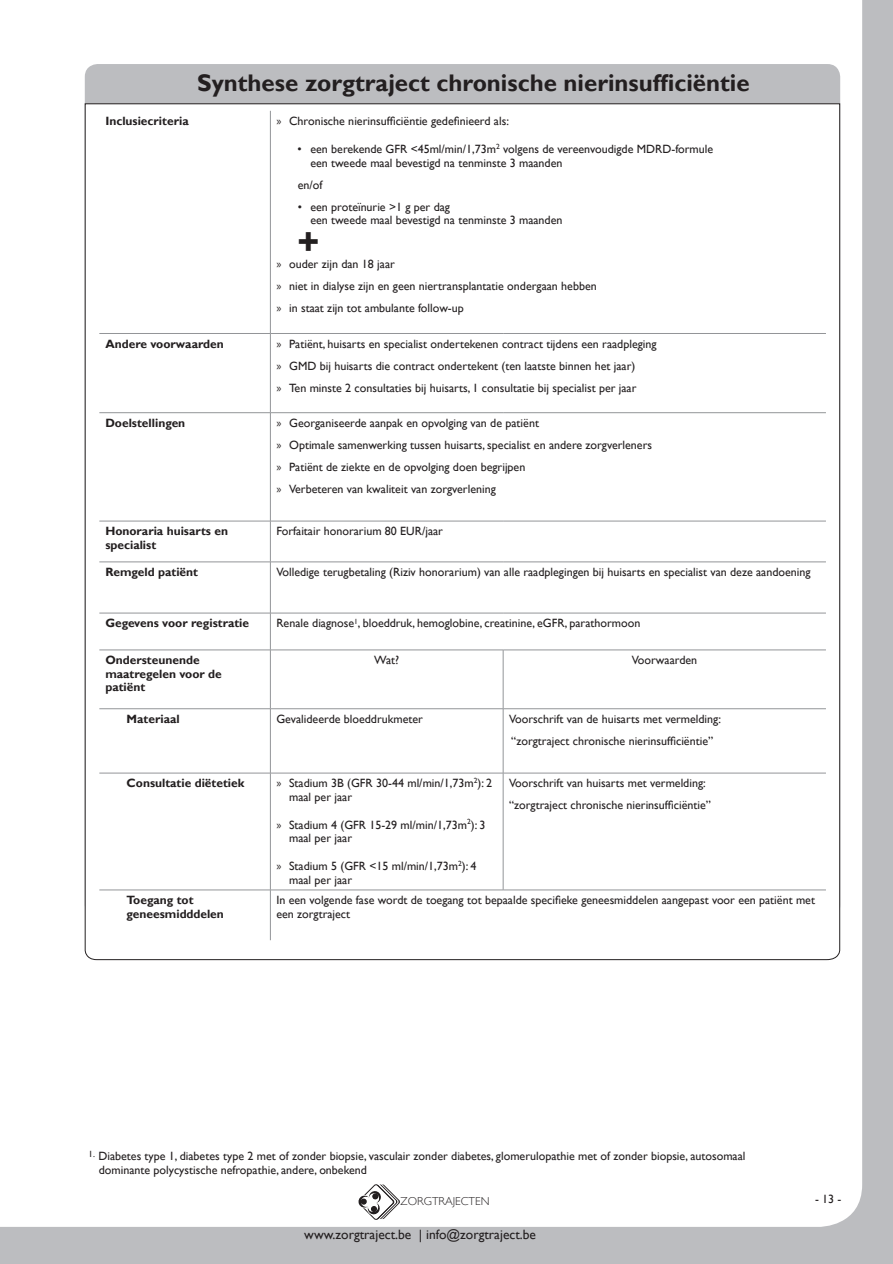
<style>
.page{position:relative;width:893px;height:1264px;background:#fff}
.page>*{position:absolute;margin:0;border:0;box-sizing:border-box;transform-origin:0 0}
.t1{font:700 37.5px "Gill Sans";color:#231f20}
.t2{font:700 24px "Gill Sans";color:#231f20}
.t3{font:13.5px "Gill Sans";color:#231f20}
.t4{font:12px/22px "Gill Sans";color:#231f20}
.t5{font:700 12px/13.5px "Gill Sans";color:#231f20}
.t6{font:300 11.4px "Gill Sans";color:#231f20}
.s1{font-family:"Myriad Pro"}
</style>
<div class="page">
<div style="left:0;top:0;width:893px;height:1263px;background:#bcbdc0"></div>
<div style="left:0;top:0;width:862px;height:1226px;background:#fff"></div>
<svg style="left:357px;top:1183px;width:43px;height:38px;background:#cccbcb"></svg>
<div style="left:85px;top:64px;width:755px;height:853px;background:#bcbdc0;border-radius:13px"></div>
<div style="left:84px;top:103px;width:756px;height:857px;background:#fff"></div>
<hr style="left:270px;top:111px;width:1px;height:222px;background:#939598">
<hr style="left:99px;top:333px;width:171px;height:1px;background:#939598">
<hr style="left:270px;top:333px;width:233px;height:1px;background:#939598">
<hr style="left:270px;top:334px;width:1px;height:78px;background:#939598">
<hr style="left:503px;top:333px;width:323px;height:1px;background:#939598">
<hr style="left:99px;top:412px;width:171px;height:1px;background:#939598">
<hr style="left:270px;top:412px;width:233px;height:1px;background:#939598">
<hr style="left:270px;top:413px;width:1px;height:108px;background:#939598">
<hr style="left:503px;top:412px;width:323px;height:1px;background:#939598">
<hr style="left:99px;top:521px;width:171px;height:1px;background:#939598">
<hr style="left:270px;top:521px;width:233px;height:1px;background:#939598">
<hr style="left:270px;top:521px;width:1px;height:40px;background:#939598">
<hr style="left:503px;top:521px;width:323px;height:1px;background:#939598">
<hr style="left:99px;top:561px;width:171px;height:1px;background:#939598">
<hr style="left:270px;top:561px;width:233px;height:1px;background:#939598">
<hr style="left:270px;top:562px;width:1px;height:51px;background:#939598">
<hr style="left:503px;top:561px;width:323px;height:1px;background:#939598">
<hr style="left:99px;top:612px;width:171px;height:1px;background:#939598">
<hr style="left:270px;top:612px;width:233px;height:1px;background:#939598">
<hr style="left:270px;top:613px;width:1px;height:36px;background:#939598">
<hr style="left:503px;top:612px;width:323px;height:1px;background:#939598">
<hr style="left:99px;top:649px;width:171px;height:1px;background:#939598">
<hr style="left:270px;top:649px;width:233px;height:1px;background:#939598">
<hr style="left:270px;top:650px;width:1px;height:58px;background:#939598">
<hr style="left:503px;top:649px;width:323px;height:1px;background:#939598">
<hr style="left:503px;top:650px;width:1px;height:58px;background:#939598">
<hr style="left:99px;top:708px;width:171px;height:1px;background:#939598">
<hr style="left:270px;top:708px;width:233px;height:1px;background:#939598">
<hr style="left:270px;top:709px;width:1px;height:63px;background:#939598">
<hr style="left:503px;top:708px;width:323px;height:1px;background:#939598">
<hr style="left:503px;top:709px;width:1px;height:63px;background:#939598">
<hr style="left:99px;top:772px;width:171px;height:1px;background:#939598">
<hr style="left:270px;top:772px;width:233px;height:1px;background:#939598">
<hr style="left:270px;top:773px;width:1px;height:116px;background:#939598">
<hr style="left:503px;top:772px;width:323px;height:1px;background:#939598">
<hr style="left:503px;top:773px;width:1px;height:116px;background:#939598">
<hr style="left:99px;top:889px;width:171px;height:1px;background:#939598">
<hr style="left:270px;top:889px;width:233px;height:1px;background:#939598">
<hr style="left:270px;top:890px;width:1px;height:50px;background:#939598">
<hr style="left:503px;top:889px;width:323px;height:1px;background:#939598">
<h2 class="t2" style="left:197px;top:68px;width:554px">Synthese zorgtraject chronische nierinsufficiëntie</h2>
<p class="t5" style="left:105px;top:115px;width:85px">Inclusiecriteria</p>
<p class="t4" style="left:276px;top:110px;width:234px"><span class="s1">»</span> Chronische nierinsufficiëntie gedefinieerd als:</p>
<p class="t4" style="left:310px;top:142px;width:404px;line-height:13.5px;text-indent:-13px">• een berekende GFR &lt;45ml/min/1,73m<sup>2</sup> volgens de vereenvoudigde MDRD-formule een tweede maal bevestigd na tenminste 3 maanden</p>
<p class="t4" style="left:298px;top:174px;width:26px">en/of</p>
<p class="t4" style="left:310px;top:200px;width:254px;line-height:13.5px;text-indent:-13px">• een proteïnurie &gt;1 g per dag<br>een tweede maal bevestigd na tenminste 3 maanden</p>
<h1 class="t1" style="left:298px;top:219px;width:23px">+</h1>
<p class="t4" style="left:276px;top:253px;width:322px"><span class="s1">»</span> ouder zijn dan 18 jaar<br><span class="s1">»</span> niet in dialyse zijn en geen niertransplantatie ondergaan hebben <span class="s1">»</span> in staat zijn tot ambulante follow-up</p>
<p class="t5" style="left:105px;top:337px;width:120px">Andere voorwaarden</p>
<p class="t4" style="left:276px;top:333px;width:382px"><span class="s1">»</span> Patiënt, huisarts en specialist ondertekenen contract tijdens een raadpleging <span class="s1">»</span> GMD bij huisarts die contract ondertekent (ten laatste binnen het jaar)<br><span class="s1">»</span> Ten minste 2 consultaties bij huisarts, 1 consultatie bij specialist per jaar</p>
<p class="t5" style="left:105px;top:416px;width:81px">Doelstellingen</p>
<p class="t4" style="left:276px;top:412px;width:377px"><span class="s1">»</span> Georganiseerde aanpak en opvolging van de patiënt<br><span class="s1">»</span> Optimale samenwerking tussen huisarts, specialist en andere zorgverleners <span class="s1">»</span> Patiënt de ziekte en de opvolging doen begrijpen<br><span class="s1">»</span> Verbeteren van kwaliteit van zorgverlening</p>
<p class="t5" style="left:105px;top:525px;width:124px">Honoraria huisarts en specialist</p>
<p class="t4" style="left:276px;top:520px;width:168px">Forfaitair honorarium 80 EUR/jaar</p>
<p class="t5" style="left:105px;top:565px;width:94px">Remgeld patiënt</p>
<p class="t4" style="left:276px;top:561px;width:536px">Volledige terugbetaling (Riziv honorarium) van alle raadplegingen bij huisarts en specialist van deze aandoening</p>
<p class="t5" style="left:105px;top:617px;width:145px">Gegevens voor registratie</p>
<p class="t4" style="left:276px;top:612px;width:365px">Renale diagnose<sup>1</sup>, bloeddruk, hemoglobine, creatinine, eGFR, parathormoon</p>
<p class="t5" style="left:105px;top:653px;width:118px">Ondersteunende maatregelen voor de patiënt</p>
<p class="t4" style="left:374px;top:649px;width:26px">Wat?</p>
<p class="t4" style="left:632px;top:649px;width:67px">Voorwaarden</p>
<p class="t5" style="left:127px;top:712px;width:55px">Materiaal</p>
<p class="t4" style="left:276px;top:708px;width:148px">Gevalideerde bloeddrukmeter</p>
<p class="t4" style="left:509px;top:708px;width:213px">Voorschrift van de huisarts met vermelding: “zorgtraject chronische nierinsufficiëntie”</p>
<p class="t5" style="left:127px;top:776px;width:119px">Consultatie diëtetiek</p>
<p class="t4" style="left:289px;top:776px;width:205px;line-height:13.5px;text-indent:-13px"><span class="s1">»</span> Stadium 3B (GFR 30-44 ml/min/1,73m<sup>2</sup>): 2 maal per jaar</p>
<p class="t4" style="left:289px;top:818px;width:198px;line-height:13.5px;text-indent:-13px"><span class="s1">»</span> Stadium 4 (GFR 15-29 ml/min/1,73m<sup>2</sup>): 3 maal per jaar</p>
<p class="t4" style="left:289px;top:859px;width:189px;line-height:13.5px;text-indent:-13px"><span class="s1">»</span> Stadium 5 (GFR &lt;15 ml/min/1,73m<sup>2</sup>): 4 maal per jaar</p>
<p class="t4" style="left:509px;top:772px;width:203px">Voorschrift van huisarts met vermelding: “zorgtraject chronische nierinsufficiëntie”</p>
<p class="t5" style="left:127px;top:893px;width:99px">Toegang tot geneesmidddelen</p>
<p class="t4" style="left:276px;top:893px;width:540px;line-height:13.5px">In een volgende fase wordt de toegang tot bepaalde specifieke geneesmiddelen aangepast voor een patiënt met een zorgtraject</p>
<p class="t4" style="left:99px;top:1148px;width:648px;line-height:14.4px;text-indent:-10px"><sup>1.</sup> Diabetes type 1, diabetes type 2 met of zonder biopsie, vasculair zonder diabetes, glomerulopathie met of zonder biopsie, autosomaal dominante polycystische nefropathie, andere, onbekend</p>
<p class="t6" style="left:401px;top:1194px;width:90px">ZORGTRAJECTEN</p>
<p class="t3" style="left:304px;top:1226px;width:233px">www.zorgtraject.be | info@zorgtraject.be</p>
<p class="t4" style="left:815px;top:1188px;width:28px">- 13 -</p>
</div>
